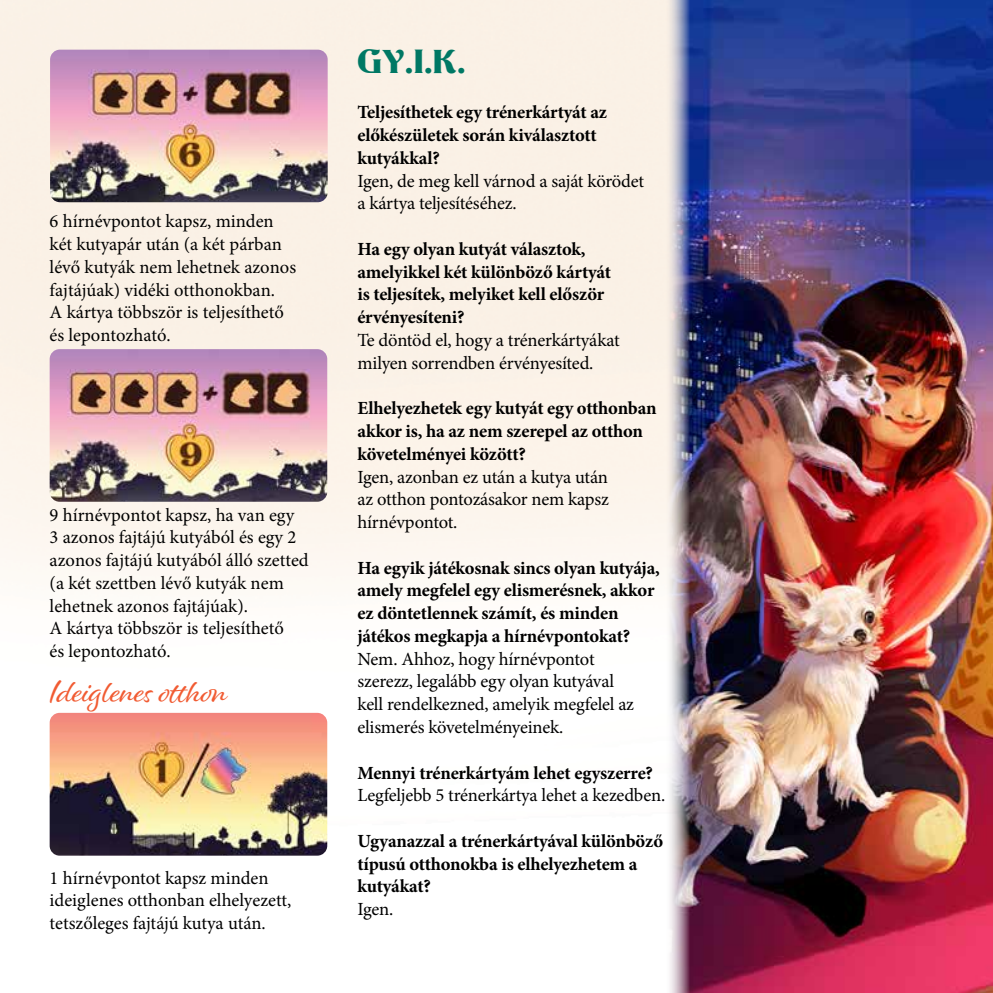
<style>
.page{position:relative;width:993px;height:993px;background:#fff}
.page>*{position:absolute;margin:0;border:0;box-sizing:border-box;transform-origin:0 0}
.t1{font:33.25px "Alisha";color:#f15b32}
.t2{font:33.25px "Klarissa";color:#007864}
.t3{font:18.55px/22.8px "Minion Pro";color:#000}
.t4{font:700 18.55px/22.8px "Minion Pro";letter-spacing:-.01em;color:#000}
</style>
<div class="page">
<img style="left:0;top:0;width:665px;height:856px">
<img style="left:50px;top:349px;width:277px;height:152px">
<img style="left:50px;top:50px;width:277px;height:152px">
<img style="left:50px;top:712px;width:277px;height:143px">
<img style="left:665px;top:0;width:327px;height:992px">
<p class="t3" style="left:50px;top:210px;width:248px">6 hírnévpontot kapsz, minden két kutyapár után (a két párban lévő kutyák nem lehetnek azonos fajtájúak) vidéki otthonokban.<br>A kártya többször is teljesíthető és lepontozható.</p>
<p class="t3" style="left:50px;top:503px;width:260px">9 hírnévpontot kapsz, ha van egy<br>3 azonos fajtájú kutyából és egy 2 azonos fajtájú kutyából álló szetted (a két szettben lévő kutyák nem lehetnek azonos fajtájúak).<br>A kártya többször is teljesíthető<br>és lepontozható.</p>
<h1 class="t1" style="left:50px;top:670px;width:181px">Ideiglenes otthon</h1>
<p class="t3" style="left:50px;top:866px;width:243px">1 hírnévpontot kapsz minden ideiglenes otthonban elhelyezett, tetszőleges fajtájú kutya után.</p>
<h1 class="t2" style="left:357px;top:43px;width:110px">GY.I.K.</h1>
<p class="t4" style="left:357px;top:101px;width:251px">Teljesíthetek egy trénerkártyát az előkészületek során kiválasztott kutyákkal?</p>
<p class="t3" style="left:357px;top:169px;width:288px">Igen, de meg kell várnod a saját körödet a kártya teljesítéséhez.</p>
<p class="t4" style="left:357px;top:237px;width:255px">Ha egy olyan kutyát választok, amelyikkel két különböző kártyát is teljesítek, melyiket kell először érvényesíteni?</p>
<p class="t3" style="left:357px;top:328px;width:263px">Te döntöd el, hogy a trénerkártyákat milyen sorrendben érvényesíted.</p>
<p class="t4" style="left:357px;top:396px;width:300px">Elhelyezhetek egy kutyát egy otthonban akkor is, ha az nem szerepel az otthon követelményei között?</p>
<p class="t3" style="left:357px;top:465px;width:253px;text-align:justify">Igen, azonban ez után a kutya után az otthon pontozásakor nem kapsz hírnévpontot.</p>
<p class="t4" style="left:357px;top:556px;width:304px">Ha egyik játékosnak sincs olyan kutyája, amely megfelel egy elismerésnek, akkor ez döntetlennek számít, és minden játékos megkapja a hírnévpontokat?</p>
<p class="t3" style="left:357px;top:647px;width:278px">Nem. Ahhoz, hogy hírnévpontot szerezz, legalább egy olyan kutyával kell rendelkezned, amelyik megfelel az elismerés követelményeinek.</p>
<p class="t4" style="left:357px;top:760px;width:297px">Mennyi trénerkártyám lehet egyszerre?</p>
<p class="t3" style="left:357px;top:783px;width:309px">Legfeljebb 5 trénerkártya lehet a kezedben.</p>
<p class="t4" style="left:357px;top:829px;width:307px">Ugyanazzal a trénerkártyával különböző típusú otthonokba is elhelyezhetem a kutyákat?</p>
<p class="t3" style="left:357px;top:897px;width:37px">Igen.</p>
</div>
